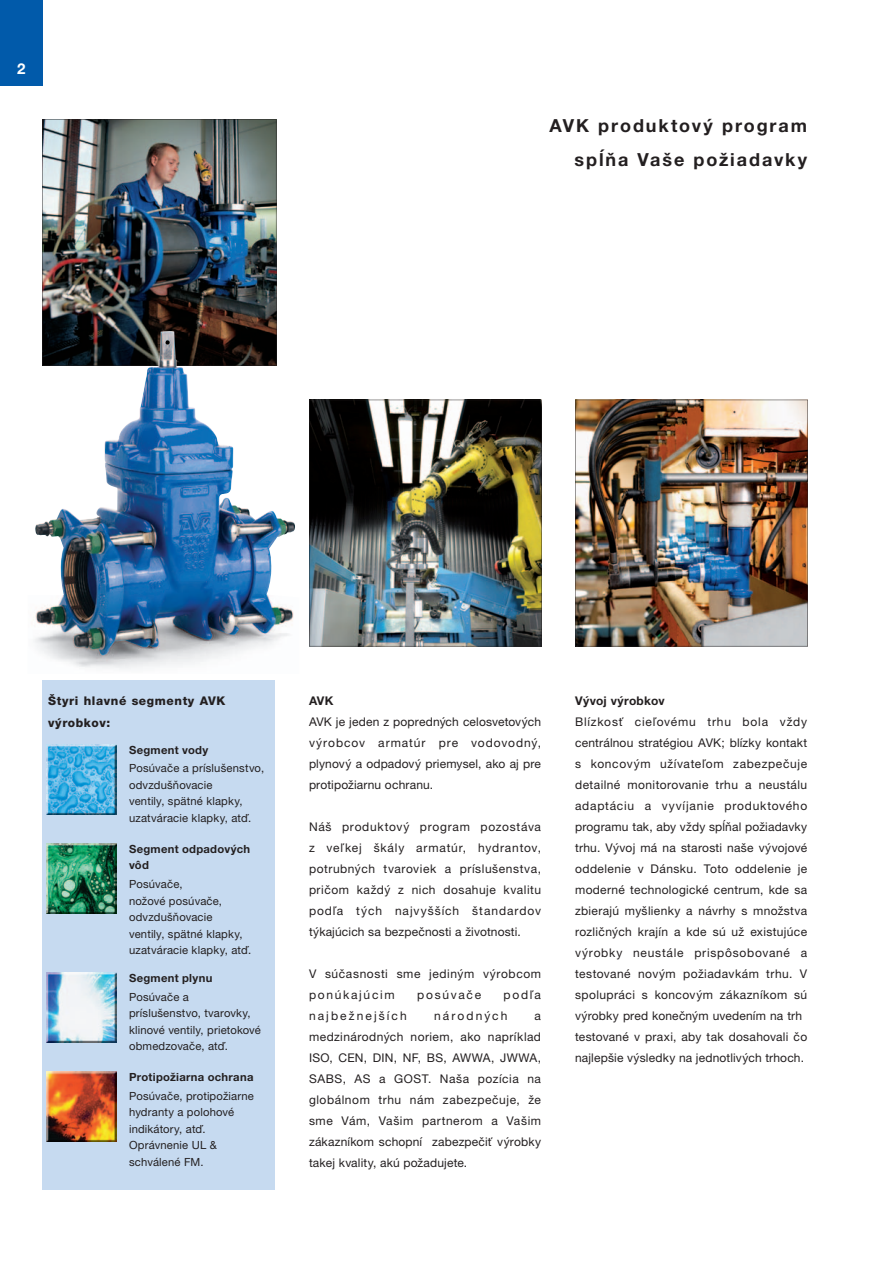
<style>
.page{position:relative;width:893px;height:1263px;background:#fff}
.page>*{position:absolute;margin:0;border:0;box-sizing:border-box;transform-origin:0 0}
.t1{font:700 18px/34.5px "Helvetica Neue LT Pro";letter-spacing:.105em;color:#231f20;text-align:right}
.t2{font:700 15px "Helvetica Neue LT Pro";color:#fff}
.t3{font:12px/21px "Helvetica Neue LT Pro";letter-spacing:.03em;color:#231f20;text-align:justify}
.t4{font:12px/21px "Helvetica Neue LT Pro";letter-spacing:.05em;color:#231f20}
.t5{font:800 12px/21.8px "Helvetica Neue LT Pro";letter-spacing:.05em;color:#231f20}
.t6{font:12px "Helvetica Neue LT Pro";letter-spacing:.175em;color:#231f20}
.t7{font:700 12px "Helvetica Neue LT Pro";letter-spacing:.02em;color:#231f20}
.t8{font:12px "Helvetica Neue LT Pro";letter-spacing:.145em;color:#231f20}
.t9{font:11.25px/16.5px "Helvetica Neue LT Pro";letter-spacing:.015em;color:#231f20}
.t10{font:700 11.25px/16.5px "Helvetica Neue LT Pro";letter-spacing:.025em;color:#231f20}
</style>
<div class="page">
<div style="left:0;top:0;width:43px;height:85px;background:#015aaa"></div>
<div style="left:43px;top:680px;width:232px;height:510px;background:#c6daf0"></div>
<img style="left:47px;top:744px;width:70px;height:70px">
<img style="left:47px;top:843px;width:70px;height:70px">
<img style="left:47px;top:972px;width:70px;height:70px">
<img style="left:47px;top:1071px;width:70px;height:71px">
<img style="left:309px;top:400px;width:232px;height:246px">
<img style="left:43px;top:119px;width:233px;height:212px">
<img style="left:575px;top:400px;width:233px;height:246px">
<img style="left:34px;top:331px;width:261px;height:338px">
<p class="t2" style="left:17px;top:60px;width:10px">2</p>
<h1 class="t1" style="left:549px;top:108px;width:259px">AVK produktový program spĺňa Vaše požiadavky</h1>
<p class="t5" style="left:48px;top:690px;width:179px">Štyri hlavné segmenty AVK výrobkov:</p>
<p class="t10" style="left:129px;top:741px;width:81px">Segment vody</p>
<p class="t9" style="left:129px;top:760px;width:137px">Posúvače a príslušenstvo, odvzdušňovacie<br>ventily, spätné klapky, uzatváracie klapky, atď.</p>
<p class="t10" style="left:129px;top:840px;width:123px">Segment odpadových vôd</p>
<p class="t9" style="left:129px;top:876px;width:124px">Posúvače,<br>nožové posúvače, odvzdušňovacie<br>ventily, spätné klapky, uzatváracie klapky, atď.</p>
<p class="t10" style="left:129px;top:969px;width:85px">Segment plynu</p>
<p class="t9" style="left:129px;top:988px;width:133px">Posúvače a príslušenstvo, tvarovky, klinové ventily, prietokové obmedzovače, atď.</p>
<p class="t10" style="left:129px;top:1069px;width:126px">Protipožiarna ochrana</p>
<p class="t9" style="left:129px;top:1087px;width:126px">Posúvače, protipožiarne hydranty a polohové indikátory, atď.<br>Oprávnenie UL &amp; schválené FM.</p>
<p class="t7" style="left:309px;top:693px;width:26px">AVK</p>
<p class="t3" style="left:309px;top:711px;width:234px">AVK je jeden z popredných celosvetových výrobcov armatúr pre vodovodný, plynový a odpadový priemysel, ako aj pre protipožiarnu ochranu.</p>
<p class="t3" style="left:309px;top:816px;width:234px">Náš produktový program pozostáva z veľkej škály armatúr, hydrantov, potrubných tvaroviek a príslušenstva, pričom každý z nich dosahuje kvalitu podľa tých najvyšších štandardov týkajúcich sa bezpečnosti a životnosti.</p>
<p class="t4" style="left:309px;top:963px;width:234px">V súčasnosti sme jediným výrobcom ponúkajúcim</p>
<p class="t8" style="left:417px;top:988px;width:65px">posúvače</p>
<p class="t3" style="left:504px;top:984px;width:39px">podľa</p>
<p class="t6" style="left:309px;top:1009px;width:99px">najbežnejších</p>
<p class="t6" style="left:434px;top:1009px;width:75px">národných</p>
<p class="t3" style="left:309px;top:1005px;width:234px;text-indent:226px">a medzinárodných noriem, ako napríklad ISO, CEN, DIN, NF, BS, AWWA, JWWA, SABS, AS a GOST. Naša pozícia na globálnom trhu nám zabezpečuje, že sme Vám, Vašim partnerom a Vašim zákazníkom schopní zabezpečiť výrobky takej kvality, akú požadujete.</p>
<p class="t7" style="left:575px;top:693px;width:91px">Vývoj výrobkov</p>
<p class="t3" style="left:575px;top:711px;width:234px;text-align:left">Blízkosť cieľovému trhu bola vždy centrálnou stratégiou AVK; blízky kontakt s koncovým užívateľom zabezpečuje detailné monitorovanie trhu a neustálu adaptáciu a vyvíjanie produktového programu tak, aby vždy spĺňal požiadavky trhu. Vývoj má na starosti naše vývojové oddelenie v Dánsku. Toto oddelenie je moderné technologické centrum, kde sa zbierajú myšlienky a návrhy s množstva rozličných krajín a kde sú už existujúce výrobky neustále prispôsobované a testované novým požiadavkám trhu. V spolupráci s koncovým zákazníkom sú výrobky pred konečným uvedením na trh testované v praxi, aby tak dosahovali čo najlepšie výsledky na jednotlivých trhoch.</p>
</div>
